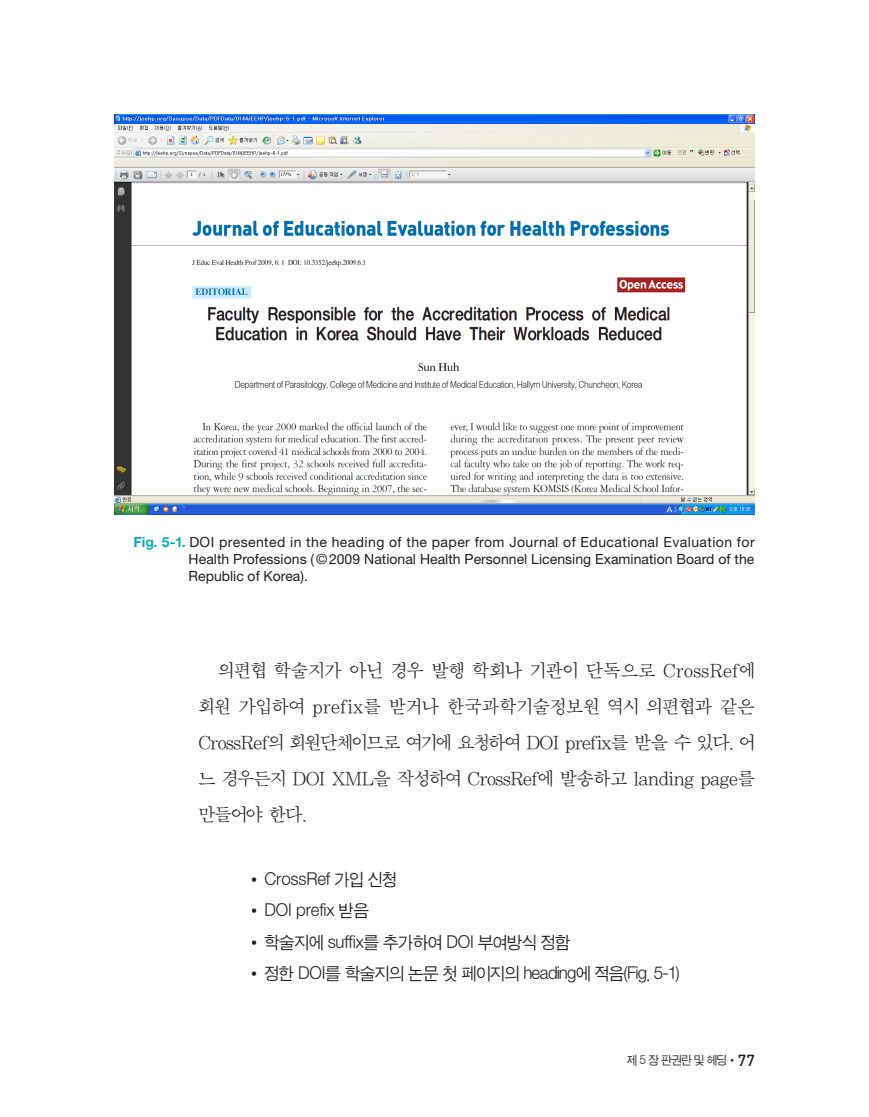
<style>
.page{position:relative;width:869px;height:1117px;background:#fff}
.page>*{position:absolute;margin:0;border:0;box-sizing:border-box;transform-origin:0 0}
.본문{font:18.38px/35.9px "SMS Myung Jo Std";letter-spacing:-.085em;color:#231f20;text-align:justify}
.동그라미제목-내용{font:17.5px "Sand Jg";letter-spacing:-.03em;color:#231f20}
.동그라미제목-내용-2{font:17.5px "Sand Jg";letter-spacing:-.01em;color:#231f20}
.본문-2{font:14px/16.8px "Helvetica Neue";color:#231f20;text-align:justify}
.t1{font:12.25px "Sand Jg";color:#231f20}
.s1{font-weight:700;color:#00aec5}
.s2{font-family:"SMS Myung Jo Std"}
.s3{font-family:"Nanum Gothic OTF"}
.s4{font-family:"Dinmed";font-size:15.75px}
</style>
<div class="page">
<img style="left:114px;top:114px;width:640px;height:400px">
<p class="본문-2" style="left:188px;top:533px;width:567px;text-indent:-55px"><span class="s1">Fig. 5-1.</span> DOI presented in the heading of the paper from Journal of Educational Evaluation for Health Professions (©2009 National Health Personnel Licensing Examination Board of the Republic of Korea).</p>
<p class="본문" style="left:198px;top:653px;width:560px;text-indent:20px">의편협 학술지가 아닌 경우 발행 학회나 기관이 단독으로 CrossRef에 회원 가입하여 prefix를 받거나 한국과학기술정보원 역시 의편협과 같은 CrossRef의 회원단체이므로 여기에 요청하여 DOI prefix를 받을 수 있다. 어 느 경우든지 DOI XML을 작성하여 CrossRef에 발송하고 landing page를 만들어야 한다.</p>
<p class="동그라미제목-내용-2" style="left:245px;top:870px;width:153px"><span class="s2">•</span>CrossRef 가입 신청</p>
<p class="동그라미제목-내용-2" style="left:245px;top:901px;width:125px"><span class="s2">•</span>DOI prefix 받음</p>
<p class="동그라미제목-내용" style="left:245px;top:933px;width:326px"><span class="s2">•</span>학술지에 suffix를 추가하여 DOI 부여방식 정함</p>
<p class="동그라미제목-내용" style="left:245px;top:964px;width:435px"><span class="s2">•</span>정한 DOI를 학술지의 논문 첫 페이지의 heading에 적음(Fig. 5-1)</p>
<p class="t1" style="left:626px;top:1053px;width:129px">제 5 장 판권란 및 헤딩<span class="s3">•</span><span class="s4">77</span></p>
</div>
